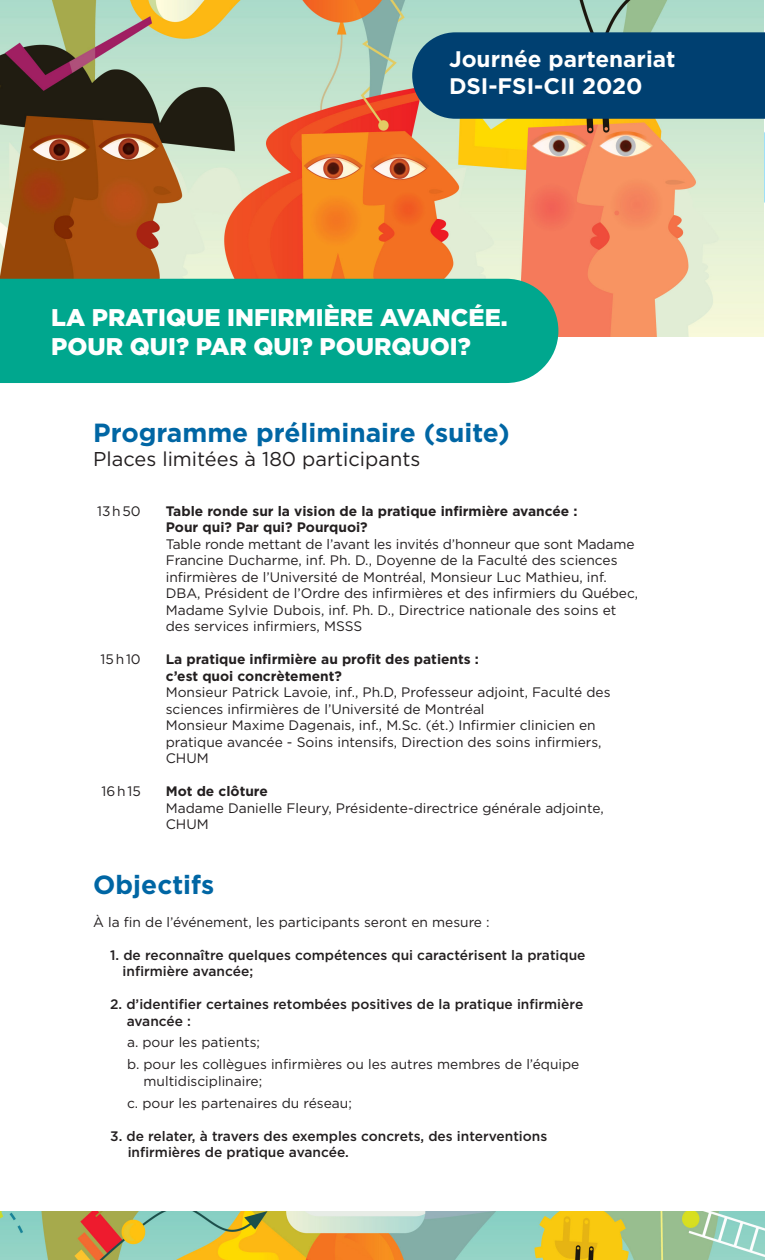
<style>
.page{position:relative;width:765px;height:1260px;background:#fff}
.page>*{position:absolute;margin:0;border:0;box-sizing:border-box;transform-origin:0 0}
.t1{font:700 26.25px "Gotham";color:#0066a4}
.t2{font:900 24.12px/29px "Gotham";color:#fff}
.t3{font:700 22.5px/27px "Gotham";color:#fff}
.t4{font:20px "Gotham";color:#231f20}
.t5{font:13.75px/16.5px "Gotham";color:#231f20}
.t6{font:500 13.75px/16.5px "Gotham";color:#231f20}
.t7{font:700 13.75px/16.5px "Gotham";color:#231f20}
</style>
<div class="page">
<img style="left:0;top:0;width:764px;height:337px">
<img style="left:0;top:1211px;width:765px;height:49px">
<svg style="left:412px;top:32px;width:353px;height:207px;background:#88877e"></svg>
<div style="left:0;top:279px;width:558px;height:104px;background:#00a78e"></div>
<h3 class="t3" style="left:449px;top:45px;width:228px">Journée partenariat<br>DSI-FSI-CII 2020</h3>
<h2 class="t2" style="left:51px;top:302px;width:458px">LA PRATIQUE INFIRMIÈRE AVANCÉE.<br>POUR QUI? PAR QUI? POURQUOI?</h2>
<h1 class="t1" style="left:93px;top:415px;width:418px">Programme préliminaire (suite)</h1>
<h3 class="t4" style="left:93px;top:446px;width:329px">Places limitées à 180 participants</h3>
<p class="t5" style="left:97px;top:502px;width:45px">13 h 50</p>
<p class="t7" style="left:166px;top:502px;width:413px">Table ronde sur la vision de la pratique infirmière avancée :<br>Pour qui? Par qui? Pourquoi?</p>
<p class="t5" style="left:166px;top:535px;width:474px">Table ronde mettant de l’avant les invités d’honneur que sont Madame Francine Ducharme, inf. Ph. D., Doyenne de la Faculté des sciences infirmières de l’Université de Montréal, Monsieur Luc Mathieu, inf.<br>DBA, Président de l’Ordre des infirmières et des infirmiers du Québec, Madame Sylvie Dubois, inf. Ph. D., Directrice nationale des soins et des services infirmiers, MSSS</p>
<p class="t5" style="left:101px;top:651px;width:42px">15 h 10</p>
<p class="t7" style="left:166px;top:651px;width:315px">La pratique infirmière au profit des patients : c’est quoi concrètement?</p>
<p class="t5" style="left:166px;top:684px;width:446px">Monsieur Patrick Lavoie, inf., Ph.D, Professeur adjoint, Faculté des sciences infirmières de l’Université de Montréal<br>Monsieur Maxime Dagenais, inf., M.Sc. (ét.) Infirmier clinicien en pratique avancée - Soins intensifs, Direction des soins infirmiers, CHUM</p>
<p class="t5" style="left:102px;top:783px;width:41px">16 h 15</p>
<p class="t7" style="left:166px;top:783px;width:104px">Mot de clôture</p>
<p class="t5" style="left:166px;top:799px;width:439px">Madame Danielle Fleury, Présidente-directrice générale adjointe,<br>CHUM</p>
<h1 class="t1" style="left:93px;top:867px;width:123px">Objectifs</h1>
<p class="t5" style="left:93px;top:913px;width:398px">À la fin de l’événement, les participants seront en mesure :</p>
<p class="t6" style="left:123px;top:946px;width:465px;text-indent:-12px">1. de reconnaître quelques compétences qui caractérisent la pratique infirmière avancée;</p>
<p class="t6" style="left:127px;top:996px;width:458px;text-indent:-17px">2. d’identifier certaines retombées positives de la pratique infirmière avancée :</p>
<p class="t5" style="left:127px;top:1031px;width:454px;line-height:22.1px">a. pour les patients;<br>b. pour les collègues infirmières ou les autres membres de l’équipe</p>
<p class="t5" style="left:127px;top:1069px;width:226px;line-height:22.1px;text-indent:17px">multidisciplinaire;<br>c. pour les partenaires du réseau;</p>
<p class="t6" style="left:128px;top:1127px;width:421px;text-indent:-18px">3. de relater, à travers des exemples concrets, des interventions infirmières de pratique avancée.</p>
</div>
